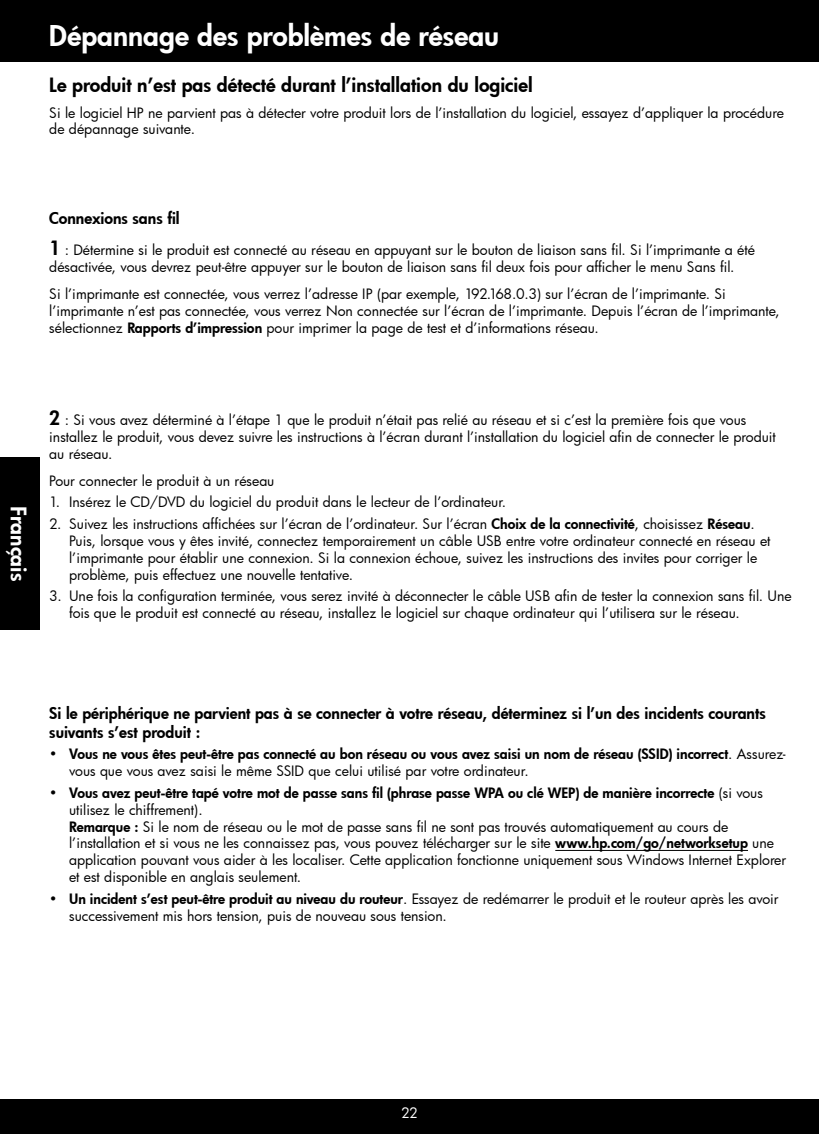
<style>
.page{position:relative;width:819px;height:1134px;background:#fff}
.page>*{position:absolute;margin:0;border:0;box-sizing:border-box;transform-origin:0 0}
.t1{font:28px "Futura Hv";color:#fff}
.t2{font:21px "Futura Hv";color:#fff}
.t3{font:19.25px "Futura Hv";color:#000}
.t4{font:15.75px/18.9px "Futura Hv";color:#000}
.t5{font:14px/16.8px "Futura Bk";color:#000}
.t6{font:14px "Futura Hv";color:#000}
.t7{font:14px "Futura Bk";color:#fff}
.s1{font-family:"Futura Hv";font-size:19.25px}
.s2{font-family:"Futura Hv"}
.s3{font-family:"Futura Bk"}
</style>
<div class="page">
<div style="left:0;top:0;width:819px;height:62px;background:#000"></div>
<div style="left:0;top:1099px;width:819px;height:35px;background:#000"></div>
<hr style="left:555px;top:850px;width:193px;height:1px;background:#000">
<div style="left:0;top:458px;width:40px;height:172px;background:#000"></div>
<h1 class="t1" style="left:49px;top:17px;width:451px">Dépannage des problèmes de réseau</h1>
<h3 class="t3" style="left:49px;top:72px;width:485px">Le produit n’est pas détecté durant l’installation du logiciel</h3>
<p class="t5" style="left:49px;top:104px;width:736px">Si le logiciel HP ne parvient pas à détecter votre produit lors de l’installation du logiciel, essayez d’appliquer la procédure de dépannage suivante.</p>
<p class="t4" style="left:49px;top:209px;width:132px">Connexions sans fil</p>
<p class="t5" style="left:49px;top:242px;width:707px"><span class="s1">1</span> : Détermine si le produit est connecté au réseau en appuyant sur le bouton de liaison sans fil. Si l’imprimante a été désactivée, vous devrez peut-être appuyer sur le bouton de liaison sans fil deux fois pour afficher le menu Sans fil.</p>
<p class="t5" style="left:49px;top:285px;width:732px">Si l’imprimante est connectée, vous verrez l’adresse IP (par exemple, 192.168.0.3) sur l’écran de l’imprimante. Si l’imprimante n’est pas connectée, vous verrez Non connectée sur l’écran de l’imprimante. Depuis l’écran de l’imprimante, sélectionnez <span class="s2">Rapports d’impression</span> pour imprimer la page de test et d’informations réseau.</p>
<h2 class="t2" style="left:33px;top:506px;width:76px;rotate:90deg">Français</h2>
<p class="t5" style="left:49px;top:411px;width:728px"><span class="s1">2</span> : Si vous avez déterminé à l’étape 1 que le produit n’était pas relié au réseau et si c’est la première fois que vous installez le produit, vous devez suivre les instructions à l’écran durant l’installation du logiciel afin de connecter le produit au réseau.</p>
<p class="t5" style="left:49px;top:472px;width:227px">Pour connecter le produit à un réseau</p>
<p class="t5" style="left:49px;top:494px;width:458px">1. Insérez le CD/DVD du logiciel du produit dans le lecteur de l’ordinateur.</p>
<p class="t5" style="left:69px;top:515px;width:703px;text-indent:-20px">2. Suivez les instructions affichées sur l’écran de l’ordinateur. Sur l’écran <span class="s2">Choix de la connectivité</span>, choisissez <span class="s2">Réseau</span>.<br>Puis, lorsque vous y êtes invité, connectez temporairement un câble USB entre votre ordinateur connecté en réseau et l’imprimante pour établir une connexion. Si la connexion échoue, suivez les instructions des invites pour corriger le problème, puis effectuez une nouvelle tentative.</p>
<p class="t5" style="left:69px;top:587px;width:724px;text-indent:-20px">3. Une fois la configuration terminée, vous serez invité à déconnecter le câble USB afin de tester la connexion sans fil. Une fois que le produit est connecté au réseau, installez le logiciel sur chaque ordinateur qui l’utilisera sur le réseau.</p>
<p class="t4" style="left:49px;top:704px;width:718px">Si le périphérique ne parvient pas à se connecter à votre réseau, déterminez si l’un des incidents courants suivants s’est produit :</p>
<p class="t6" style="left:49px;top:745px;width:738px"><span class="s3">•</span> Vous ne vous êtes peut-être pas connecté au bon réseau ou vous avez saisi un nom de réseau (SSID) incorrect<span class="s3">. Assurez-</span></p>
<p class="t5" style="left:69px;top:762px;width:461px">vous que vous avez saisi le même SSID que celui utilisé par votre ordinateur.</p>
<p class="t6" style="left:49px;top:783px;width:715px"><span class="s3">•</span> Vous avez peut-être tapé votre mot de passe sans fil (phrase passe WPA ou clé WEP) de manière incorrecte <span class="s3">(si vous</span></p>
<p class="t5" style="left:69px;top:801px;width:719px">utilisez le chiffrement).<br><span class="s2">Remarque :</span> Si le nom de réseau ou le mot de passe sans fil ne sont pas trouvés automatiquement au cours de l’installation et si vous ne les connaissez pas, vous pouvez télécharger sur le site <span class="s2">www.hp.com/go/networksetup</span> une application pouvant vous aider à les localiser. Cette application fonctionne uniquement sous Windows Internet Explorer et est disponible en anglais seulement.</p>
<p class="t5" style="left:69px;top:890px;width:711px;text-indent:-20px">• <span class="s2">Un incident s’est peut-être produit au niveau du routeur</span>. Essayez de redémarrer le produit et le routeur après les avoir successivement mis hors tension, puis de nouveau sous tension.</p>
<p class="t7" style="left:401px;top:1104px;width:18px">22</p>
</div>
